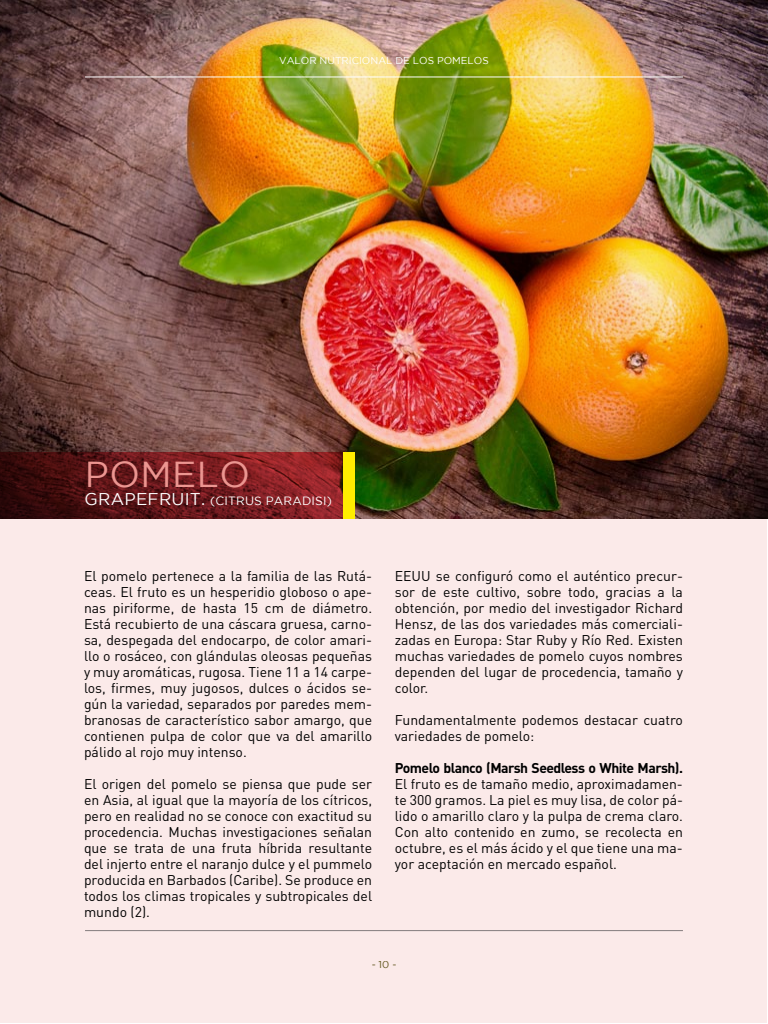
<style>
.page{position:relative;width:768px;height:1024px;background:#fbeae9}
.page>*{position:absolute;margin:0;border:0;box-sizing:border-box;transform-origin:0 0}
.t1{font:36px "Gotham";letter-spacing:.015em;color:#ec9691}
.t2{font:17px "Gotham";color:#fff}
.t3{font:14px/16px "DIN";color:#000;text-align:justify}
.t4{font:700 14px "DIN";letter-spacing:-.04em;color:#000}
.t5{font:12px "Gotham";color:#fff}
.t6{font:10px "Gotham";color:#fff}
.t7{font:10px "Gotham";color:#635e21}
.s1{font-size:17px}
</style>
<div class="page">
<img style="left:0;top:0;width:768px;height:519px">
<hr style="left:85px;top:930px;width:598px;height:1px;background:#87888a">
<svg style="left:0;top:452px;width:343px;height:67px;background:#65171a"></svg>
<div style="left:343px;top:452px;width:12px;height:67px;background:#ffed00"></div>
<hr style="left:85px;top:77px;width:598px;height:1px;background:#fff">
<p class="t6" style="left:279px;top:55px;width:211px">VALOR NUTRICIONAL DE LOS POMELOS</p>
<h1 class="t1" style="left:85px;top:454px;width:167px">POMELO</h1>
<p class="t2" style="left:85px;top:490px;width:14px">GRAPE</p>
<p class="t2" style="left:148px;top:490px;width:23px">FRUIT</p>
<p class="t5" style="left:201px;top:494px;width:32px"><span class="s1">.</span> (CITRUS</p>
<p class="t5" style="left:266px;top:494px;width:9px">PARADISI</p>
<p class="t5" style="left:327px;top:494px;width:7px">)</p>
<p class="t3" style="left:84px;top:568px;width:290px">El pomelo pertenece a la familia de las Rutá&shy;ceas. El fruto es un hesperidio globoso o ape&shy;nas piriforme, de hasta 15 cm de diámetro.<br>Está recubierto de una cáscara gruesa, carno&shy;sa, despegada del endocarpo, de color amari&shy;llo o rosáceo, con glándulas oleosas pequeñas y muy aromáticas, rugosa. Tiene 11 a 14 carpe&shy;los, firmes, muy jugosos, dulces o ácidos se&shy;gún la variedad, separados por paredes mem&shy;branosas de característico sabor amargo, que contienen pulpa de color que va del amarillo pálido al rojo muy intenso.</p>
<p class="t3" style="left:84px;top:776px;width:290px">El origen del pomelo se piensa que pude ser en Asia, al igual que la mayoría de los cítricos, pero en realidad no se conoce con exactitud su procedencia. Muchas investigaciones señalan que se trata de una fruta híbrida resultante del injerto entre el naranjo dulce y el pummelo producida en Barbados (Caribe). Se produce en todos los climas tropicales y subtropicales del mundo (2).</p>
<p class="t3" style="left:395px;top:568px;width:290px">EEUU se configuró como el auténtico precur&shy;sor de este cultivo, sobre todo, gracias a la obtención, por medio del investigador Richard Hensz, de las dos variedades más comerciali&shy;zadas en Europa: Star Ruby y Río Red. Existen muchas variedades de pomelo cuyos nombres dependen del lugar de procedencia, tamaño y color.</p>
<p class="t3" style="left:395px;top:712px;width:290px">Fundamentalmente podemos destacar cuatro variedades de pomelo:</p>
<p class="t4" style="left:395px;top:759px;width:290px">Pomelo blanco (Marsh Seedless o White Marsh).</p>
<p class="t3" style="left:395px;top:776px;width:290px">El fruto es de tamaño medio, aproximadamen&shy;te 300 gramos. La piel es muy lisa, de color pá&shy;lido o amarillo claro y la pulpa de crema claro.<br>Con alto contenido en zumo, se recolecta en octubre, es el más ácido y el que tiene una ma&shy;yor aceptación en mercado español.</p>
<p class="t7" style="left:372px;top:959px;width:26px">- 10 -</p>
</div>
